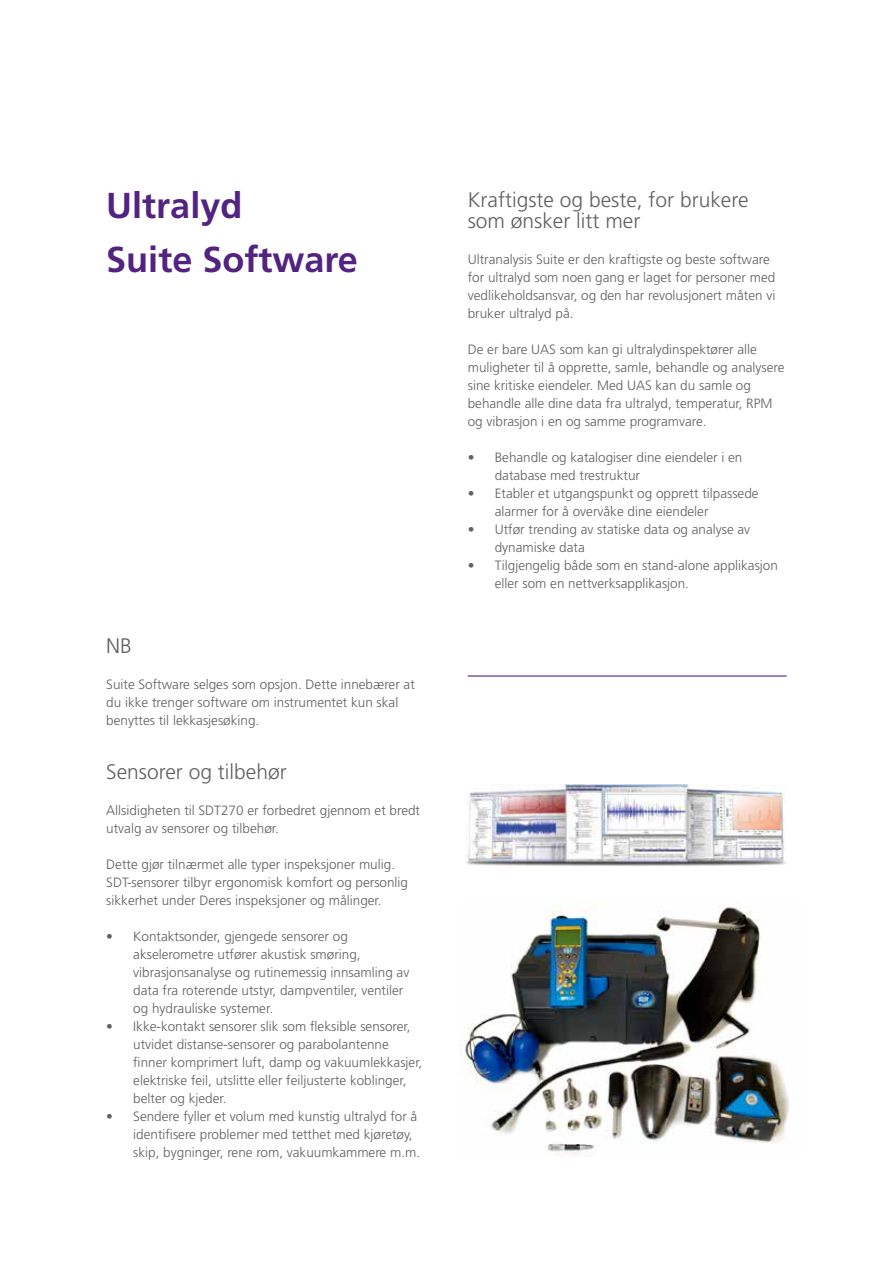
<style>
.page{position:relative;width:893px;height:1263px;background:#fff}
.page>*{position:absolute;margin:0;border:0;box-sizing:border-box;transform-origin:0 0}
.t1{font:700 36px/54px "Frutiger LT Std";color:#522380}
.t2{font:300 21px/21px "Frutiger LT Std";color:#5f6062}
.t3{font:300 13.5px/18px "Frutiger LT Std";color:#5f6062}
</style>
<div class="page">
<hr style="left:468px;top:675px;width:319px;height:2px;background:#522380">
<img style="left:466px;top:785px;width:319px;height:82px">
<img style="left:460px;top:902px;width:329px;height:251px">
<h1 class="t1" style="left:106px;top:179px;width:253px">Ultralyd<br>Suite Software</h1>
<h2 class="t2" style="left:106px;top:635px;width:27px">NB</h2>
<p class="t3" style="left:106px;top:675px;width:310px">Suite Software selges som opsjon. Dette innebærer at du ikke trenger software om instrumentet kun skal benyttes til lekkasjesøking.</p>
<h2 class="t2" style="left:106px;top:761px;width:182px">Sensorer og tilbehør</h2>
<p class="t3" style="left:106px;top:801px;width:315px">Allsidigheten til SDT270 er forbedret gjennom et bredt utvalg av sensorer og tilbehør.</p>
<p class="t3" style="left:106px;top:855px;width:303px">Dette gjør tilnærmet alle typer inspeksjoner mulig.<br>SDT-sensorer tilbyr ergonomisk komfort og personlig sikkerhet under Deres inspeksjoner og målinger.</p>
<p class="t3" style="left:133px;top:927px;width:278px;text-indent:-27px">• Kontaktsonder, gjengede sensorer og akselerometre utfører akustisk smøring, vibrasjonsanalyse og rutinemessig innsamling av data fra roterende utstyr, dampventiler, ventiler og hydrauliske systemer.</p>
<p class="t3" style="left:133px;top:1017px;width:291px;text-indent:-27px">• Ikke-kontakt sensorer slik som fleksible sensorer, utvidet distanse-sensorer og parabolantenne finner komprimert luft, damp og vakuumlekkasjer, elektriske feil, utslitte eller feiljusterte koblinger, belter og kjeder.</p>
<p class="t3" style="left:133px;top:1107px;width:288px;text-indent:-27px">• Sendere fyller et volum med kunstig ultralyd for å identifisere problemer med tetthet med kjøretøy, skip, bygninger, rene rom, vakuumkammere m.m.</p>
<h2 class="t2" style="left:468px;top:190px;width:282px">Kraftigste og beste, for brukere som ønsker litt mer</h2>
<p class="t3" style="left:468px;top:251px;width:309px">Ultranalysis Suite er den kraftigste og beste software for ultralyd som noen gang er laget for personer med vedlikeholdsansvar, og den har revolusjonert måten vi bruker ultralyd på.</p>
<p class="t3" style="left:468px;top:341px;width:318px">De er bare UAS som kan gi ultralydinspektører alle muligheter til å opprette, samle, behandle og analysere sine kritiske eiendeler. Med UAS kan du samle og behandle alle dine data fra ultralyd, temperatur, RPM og vibrasjon i en og samme programvare.</p>
<p class="t3" style="left:495px;top:449px;width:249px;text-indent:-27px">• Behandle og katalogiser dine eiendeler i en database med trestruktur</p>
<p class="t3" style="left:495px;top:485px;width:265px;text-indent:-27px">• Etabler et utgangspunkt og opprett tilpassede alarmer for å overvåke dine eiendeler</p>
<p class="t3" style="left:495px;top:521px;width:257px;text-indent:-27px">• Utfør trending av statiske data og analyse av dynamiske data</p>
<p class="t3" style="left:495px;top:557px;width:285px;text-indent:-27px">• Tilgjengelig både som en stand-alone applikasjon eller som en nettverksapplikasjon.</p>
</div>
